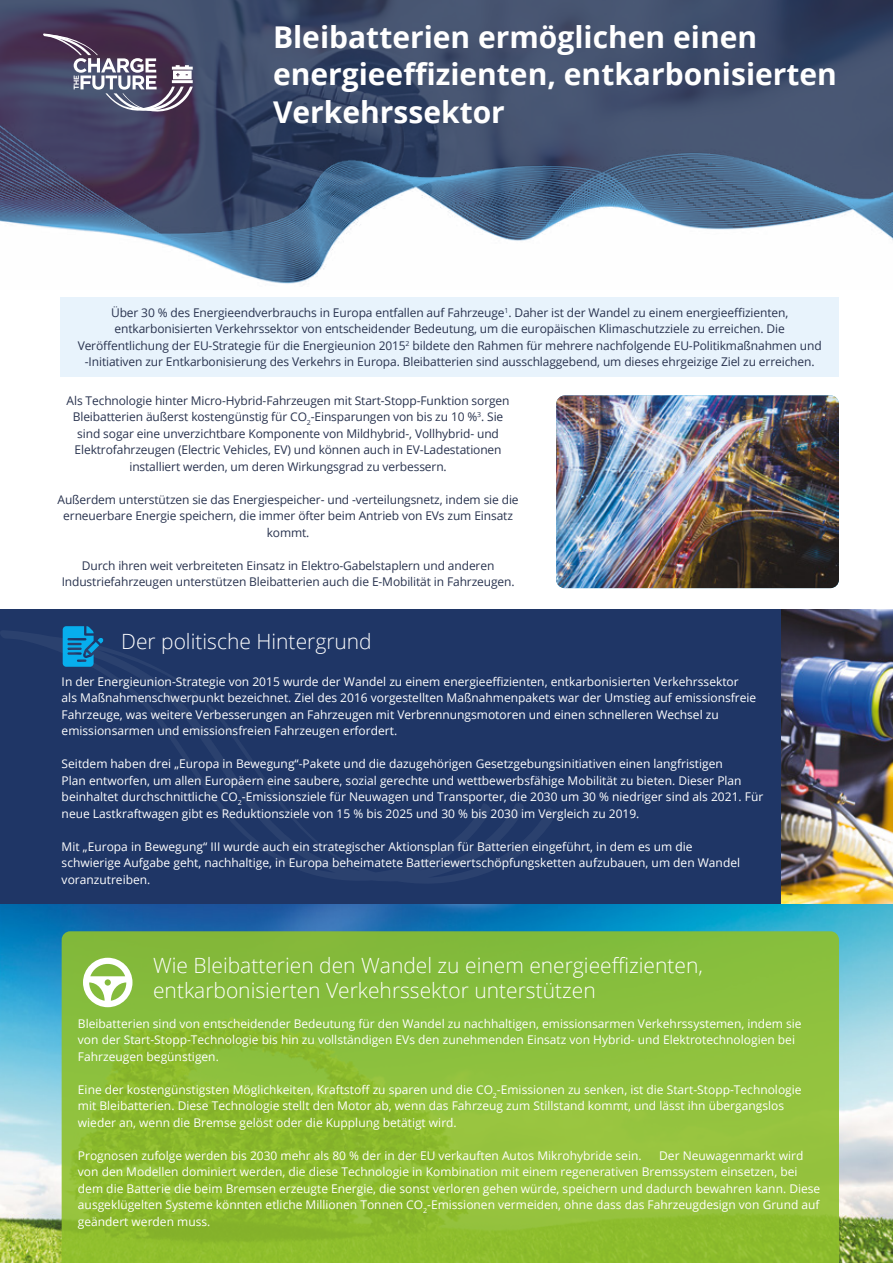
<style>
.page{position:relative;width:893px;height:1263px;background:#fff}
.page>*{position:absolute;margin:0;border:0;box-sizing:border-box;transform-origin:0 0}
.t1{font:700 30px/37.5px "Open Sans";color:#fff}
.t2{font:300 21px/25.2px "Open Sans";color:#fff}
.t3{font:12px/16.5px "Open Sans";color:#fff}
.t4{font:12px/16.5px "Open Sans";letter-spacing:-.01em;color:#29334f;text-align:center}
</style>
<div class="page">
<div style="left:61px;top:297px;width:778px;height:80px;background:#e8f3fc"></div>
<img style="left:556px;top:395px;width:283px;height:193px">
<svg style="left:0;top:0;width:893px;height:115px;background:#3f4b69"></svg>
<svg style="left:43px;top:34px;width:150px;height:80px;background:#675f78"></svg>
<img style="left:0;top:115px;width:893px;height:169px">
<img style="left:0;top:904px;width:893px;height:359px">
<svg style="left:62px;top:931px;width:777px;height:332px;background:#8cbd38"></svg>
<img style="left:780px;top:609px;width:113px;height:295px">
<div style="left:0;top:609px;width:780px;height:295px;background:#1f3666"></div>
<svg style="left:0;top:630px;width:556px;height:253px"></svg>
<svg style="left:63px;top:626px;width:40px;height:41px"></svg>
<svg style="left:83px;top:958px;width:49px;height:49px"></svg>
<h1 class="t1" style="left:273px;top:17px;width:565px">Bleibatterien ermöglichen einen energieeffizienten, entkarbonisierten<br>Verkehrssektor</h1>
<p class="t4" style="left:78px;top:304px;width:745px">Über 30 % des Energieendverbrauchs in Europa entfallen auf Fahrzeuge<sup>1</sup>. Daher ist der Wandel zu einem energieeffizienten, entkarbonisierten Verkehrssektor von entscheidender Bedeutung, um die europäischen Klimaschutzziele zu erreichen. Die Veröffentlichung der EU-Strategie für die Energieunion 2015<sup>2</sup> bildete den Rahmen für mehrere nachfolgende EU-Politikmaßnahmen und -Initiativen zur Entkarbonisierung des Verkehrs in Europa. Bleibatterien sind ausschlaggebend, um dieses ehrgeizige Ziel zu erreichen.</p>
<p class="t4" style="left:67px;top:392px;width:444px">Als Technologie hinter Micro-Hybrid-Fahrzeugen mit Start-Stopp-Funktion sorgen Bleibatterien äußerst kostengünstig für CO<sub>2</sub>-Einsparungen von bis zu 10 %<sup>3</sup>. Sie sind sogar eine unverzichtbare Komponente von Mildhybrid-, Vollhybrid- und Elektrofahrzeugen (Electric Vehicles, EV) und können auch in EV-Ladestationen installiert werden, um deren Wirkungsgrad zu verbessern.</p>
<p class="t4" style="left:58px;top:491px;width:463px">Außerdem unterstützen sie das Energiespeicher- und -verteilungsnetz, indem sie die erneuerbare Energie speichern, die immer öfter beim Antrieb von EVs zum Einsatz kommt.</p>
<p class="t4" style="left:62px;top:557px;width:454px">Durch ihren weit verbreiteten Einsatz in Elektro-Gabelstaplern und anderen<br>Industriefahrzeugen unterstützen Bleibatterien auch die E-Mobilität in Fahrzeugen.</p>
<h2 class="t2" style="left:121px;top:628px;width:252px">Der politische Hintergrund</h2>
<p class="t3" style="left:62px;top:673px;width:696px">In der Energieunion-Strategie von 2015 wurde der Wandel zu einem energieeffizienten, entkarbonisierten Verkehrssektor als Maßnahmenschwerpunkt bezeichnet. Ziel des 2016 vorgestellten Maßnahmenpakets war der Umstieg auf emissionsfreie Fahrzeuge, was weitere Verbesserungen an Fahrzeugen mit Verbrennungsmotoren und einen schnelleren Wechsel zu emissionsarmen und emissionsfreien Fahrzeugen erfordert.</p>
<p class="t3" style="left:62px;top:755px;width:703px">Seitdem haben drei „Europa in Bewegung“-Pakete und die dazugehörigen Gesetzgebungsinitiativen einen langfristigen<br>Plan entworfen, um allen Europäern eine saubere, sozial gerechte und wettbewerbsfähige Mobilität zu bieten. Dieser Plan beinhaltet durchschnittliche CO<sub>2</sub>-Emissionsziele für Neuwagen und Transporter, die 2030 um 30 % niedriger sind als 2021. Für neue Lastkraftwagen gibt es Reduktionsziele von 15 % bis 2025 und 30 % bis 2030 im Vergleich zu 2019.</p>
<p class="t3" style="left:62px;top:838px;width:680px">Mit „Europa in Bewegung“ III wurde auch ein strategischer Aktionsplan für Batterien eingeführt, in dem es um die schwierige Aufgabe geht, nachhaltige, in Europa beheimatete Batteriewertschöpfungsketten aufzubauen, um den Wandel voranzutreiben.</p>
<h2 class="t2" style="left:153px;top:952px;width:551px">Wie Bleibatterien den Wandel zu einem energieeffizienten, entkarbonisierten Verkehrssektor unterstützen</h2>
<p class="t3" style="left:78px;top:1015px;width:725px">Bleibatterien sind von entscheidender Bedeutung für den Wandel zu nachhaltigen, emissionsarmen Verkehrssystemen, indem sie von der Start-Stopp-Technologie bis hin zu vollständigen EVs den zunehmenden Einsatz von Hybrid- und Elektrotechnologien bei<br>Fahrzeugen begünstigen.</p>
<p class="t3" style="left:78px;top:1081px;width:725px">Eine der kostengünstigsten Möglichkeiten, Kraftstoff zu sparen und die CO<sub>2</sub>-Emissionen zu senken, ist die Start-Stopp-Technologie mit Bleibatterien. Diese Technologie stellt den Motor ab, wenn das Fahrzeug zum Stillstand kommt, und lässt ihn übergangslos wieder an, wenn die Bremse gelöst oder die Kupplung betätigt wird.</p>
<p class="t3" style="left:78px;top:1147px;width:565px">Prognosen zufolge werden bis 2030 mehr als 80 % der in der EU verkauften Autos Mikrohybride sein.</p>
<p class="t3" style="left:78px;top:1147px;width:744px;text-indent:581px">Der Neuwagenmarkt wird von den Modellen dominiert werden, die diese Technologie in Kombination mit einem regenerativen Bremssystem einsetzen, bei dem die Batterie die beim Bremsen erzeugte Energie, die sonst verloren gehen würde, speichern und dadurch bewahren kann. Diese ausgeklügelten Systeme könnten etliche Millionen Tonnen CO<sub>2</sub>-Emissionen vermeiden, ohne dass das Fahrzeugdesign von Grund auf geändert werden muss.</p>
</div>
